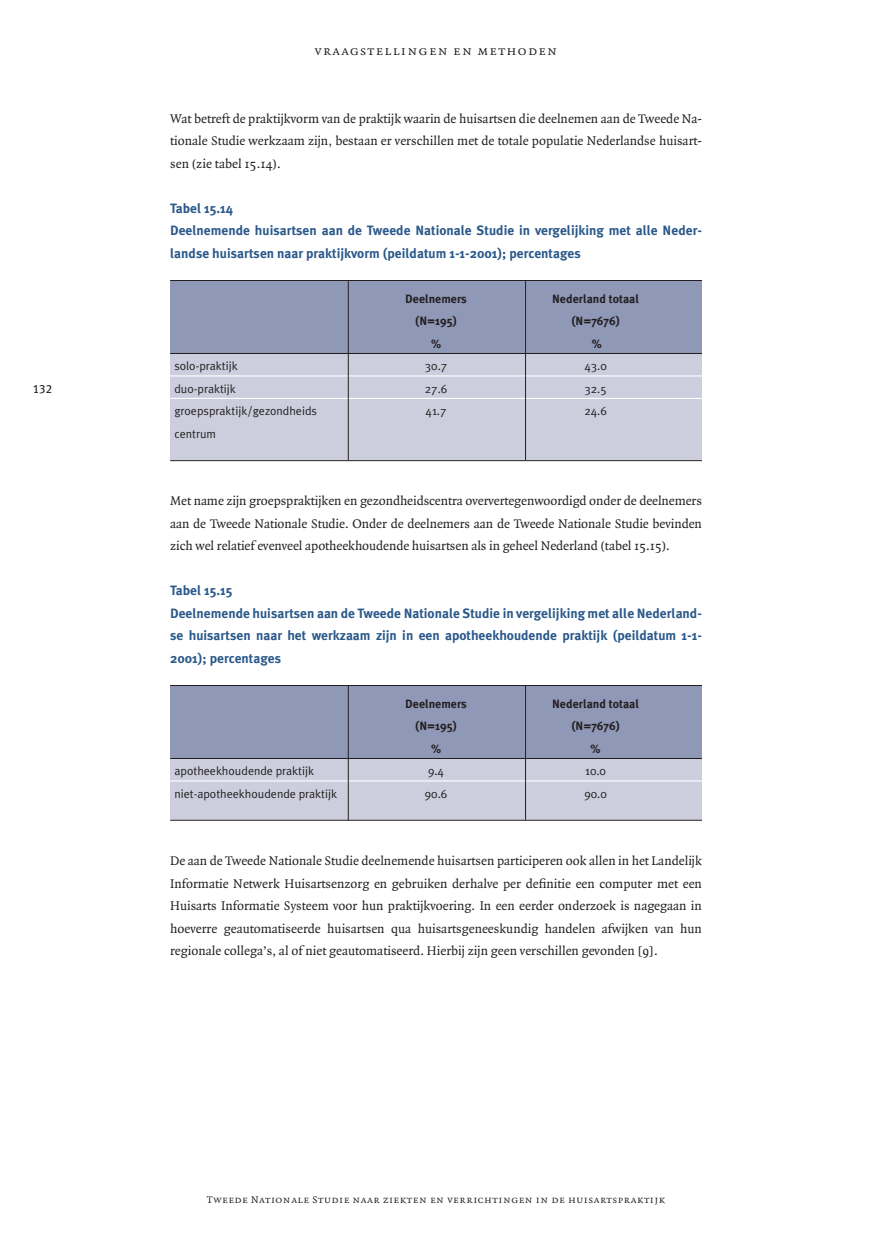
<style>
.page{position:relative;width:872px;height:1233px;background:#fff}
.page>*{position:absolute;margin:0;border:0;box-sizing:border-box;transform-origin:0 0}
.t1{font:13.5px/22.5px "Quadraat";color:#231f20;text-align:justify}
.t2{font:700 13.5px/22.5px "Meta Plus";color:#2b598a}
.t3{font:13.5px "Quadraat Small Caps";letter-spacing:.1em;color:#231f20}
.t4{font:12px "Meta Plus Normal";color:#231f20}
.t5{font:700 12px "Meta Plus";color:#231f20}
.t6{font:12px "Meta Plus Book Caps";color:#231f20}
.t7{font:10.5px "Quadraat Small Caps";letter-spacing:.05em;color:#231f20}
</style>
<div class="page">
<div style="left:170px;top:685px;width:532px;height:135px;background:#cccedd"></div>
<div style="left:170px;top:686px;width:532px;height:73px;background:#9098b7"></div>
<hr style="left:170px;top:685px;width:532px;height:1px;background:#231f20">
<hr style="left:170px;top:758px;width:532px;height:1px;background:#231f20">
<div style="left:170px;top:280px;width:532px;height:180px;background:#cccedd"></div>
<div style="left:170px;top:280px;width:532px;height:74px;background:#9098b7"></div>
<hr style="left:170px;top:280px;width:532px;height:1px;background:#231f20">
<hr style="left:170px;top:353px;width:532px;height:1px;background:#231f20">
<hr style="left:170px;top:820px;width:532px;height:1px;background:#231f20">
<hr style="left:170px;top:460px;width:532px;height:1px;background:#231f20">
<hr style="left:170px;top:375px;width:532px;height:2px;background:#fff">
<hr style="left:170px;top:398px;width:532px;height:1px;background:#fff">
<hr style="left:170px;top:780px;width:532px;height:2px;background:#fff">
<hr style="left:348px;top:280px;width:1px;height:180px;background:#231f20">
<hr style="left:525px;top:685px;width:1px;height:135px;background:#231f20">
<hr style="left:348px;top:686px;width:1px;height:134px;background:#231f20">
<hr style="left:525px;top:280px;width:1px;height:180px;background:#231f20">
<p class="t6" style="left:33px;top:382px;width:21px">132</p>
<p class="t3" style="left:315px;top:43px;width:244px">vraagstellingen en methoden</p>
<p class="t1" style="left:170px;top:108px;width:533px">Wat betreft de praktijkvorm van de praktijk waarin de huisartsen die deelnemen aan de Tweede Na&shy;tionale Studie werkzaam zijn, bestaan er verschillen met de totale populatie Nederlandse huisart&shy;sen (zie tabel 15.14).</p>
<p class="t2" style="left:170px;top:198px;width:533px">Tabel 15.14<br>Deelnemende huisartsen aan de Tweede Nationale Studie in vergelijking met alle Neder&shy;landse huisartsen naar praktijkvorm (peildatum 1-1-2001); percentages</p>
<p class="t5" style="left:405px;top:294px;width:63px">Deelnemers</p>
<p class="t5" style="left:552px;top:294px;width:88px">Nederland totaal</p>
<p class="t5" style="left:415px;top:316px;width:43px">(N=195)</p>
<p class="t5" style="left:571px;top:316px;width:50px">(N=7676)</p>
<p class="t5" style="left:431px;top:339px;width:12px">%</p>
<p class="t5" style="left:592px;top:339px;width:12px">%</p>
<p class="t4" style="left:174px;top:362px;width:65px">solo-praktijk</p>
<p class="t4" style="left:425px;top:362px;width:24px">30.7</p>
<p class="t4" style="left:584px;top:362px;width:24px">43.0</p>
<p class="t4" style="left:174px;top:384px;width:63px">duo-praktijk</p>
<p class="t4" style="left:425px;top:384px;width:24px">27.6</p>
<p class="t4" style="left:584px;top:384px;width:24px">32.5</p>
<p class="t4" style="left:174px;top:407px;width:144px">groepspraktijk/gezondheids</p>
<p class="t4" style="left:425px;top:407px;width:22px">41.7</p>
<p class="t4" style="left:584px;top:407px;width:24px">24.6</p>
<p class="t4" style="left:174px;top:429px;width:43px">centrum</p>
<p class="t1" style="left:170px;top:491px;width:533px">Met name zijn groepspraktijken en gezondheidscentra oververtegenwoordigd onder de deelnemers aan de Tweede Nationale Studie. Onder de deelnemers aan de Tweede Nationale Studie bevinden zich wel relatief evenveel apotheekhoudende huisartsen als in geheel Nederland (tabel 15.15).</p>
<p class="t2" style="left:170px;top:580px;width:533px">Tabel 15.15<br>Deelnemende huisartsen aan de Tweede Nationale Studie in vergelijking met alle Nederland&shy;se huisartsen naar het werkzaam zijn in een apotheekhoudende praktijk (peildatum 1-1- 2001); percentages</p>
<p class="t5" style="left:405px;top:699px;width:63px">Deelnemers</p>
<p class="t5" style="left:552px;top:699px;width:88px">Nederland totaal</p>
<p class="t5" style="left:415px;top:721px;width:43px">(N=195)</p>
<p class="t5" style="left:571px;top:721px;width:50px">(N=7676)</p>
<p class="t5" style="left:431px;top:744px;width:12px">%</p>
<p class="t5" style="left:590px;top:744px;width:12px">%</p>
<p class="t4" style="left:174px;top:767px;width:141px">apotheekhoudende praktijk</p>
<p class="t4" style="left:428px;top:767px;width:18px">9.4</p>
<p class="t4" style="left:585px;top:767px;width:22px">10.0</p>
<p class="t4" style="left:174px;top:789px;width:164px">niet-apotheekhoudende praktijk</p>
<p class="t4" style="left:425px;top:789px;width:24px">90.6</p>
<p class="t4" style="left:584px;top:789px;width:24px">90.0</p>
<p class="t1" style="left:170px;top:851px;width:533px">De aan de Tweede Nationale Studie deelnemende huisartsen participeren ook allen in het Landelijk Informatie Netwerk Huisartsenzorg en gebruiken derhalve per definitie een computer met een Huisarts Informatie Systeem voor hun praktijkvoering. In een eerder onderzoek is nagegaan in hoeverre geautomatiseerde huisartsen qua huisartsgeneeskundig handelen afwijken van hun regionale collega’s, al of niet geautomatiseerd. Hierbij zijn geen verschillen gevonden [9].</p>
<p class="t7" style="left:207px;top:1193px;width:460px">Tweede Nationale Studie naar ziekten en verrichtingen in de huisartspraktijk</p>
</div>
